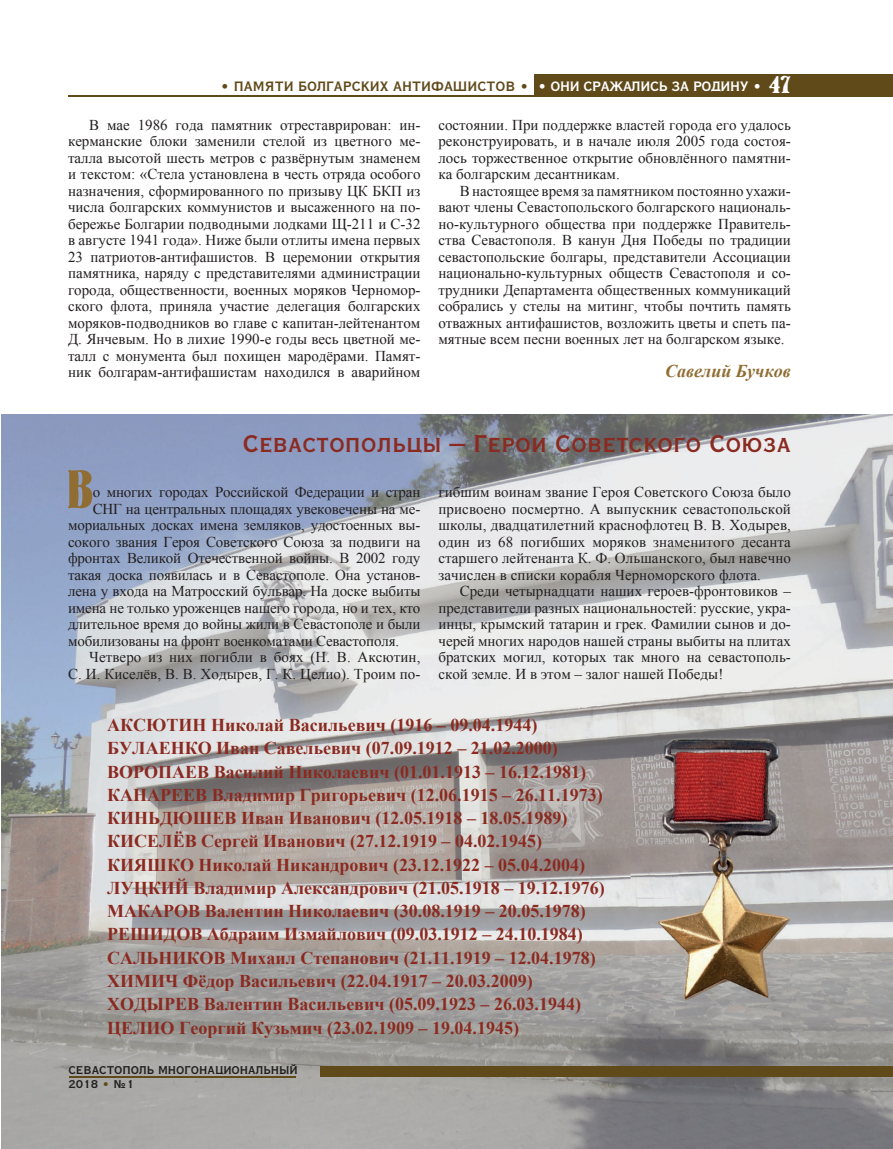
<style>
.page{position:relative;width:893px;height:1149px;background:#fff}
.page>*{position:absolute;margin:0;border:0;box-sizing:border-box;transform-origin:0 0}
.t1{font:53.4px "Bernhard";color:#906e33}
.t2{font:24px "Vacansia C Bold 3";color:#8a2a20}
.t3{font:700 18px/23.2px "Times New Roman";color:#8a2a20}
.t4{font:italic 700 18px "Times New Roman";color:#906e33}
.t5{font:15px/16.5px "Times New Roman";letter-spacing:-.01em;color:#231f20;text-align:justify}
.t6{font:13.5px "Vacansia C Bold 3";color:#604a1a}
.t7{font:11.25px/14.2px "Vacansia C Bold 3";color:#231f20}
.s1{font-family:"Vacansia C Bold 32";color:#fff}
.s2{font-family:"Bernhard";font-size:24px;color:#fff}
.s3{font-family:"Times New Roman PSMT2"}
.s4{color:#604a1a}
</style>
<div class="page">
<img style="left:1px;top:415px;width:839px;height:314px">
<img style="left:840px;top:415px;width:53px;height:733px">
<img style="left:1px;top:729px;width:630px;height:419px">
<img style="left:631px;top:729px;width:210px;height:52px">
<img style="left:631px;top:781px;width:52px;height:367px">
<img style="left:788px;top:781px;width:53px;height:367px">
<img style="left:683px;top:1002px;width:105px;height:146px">
<hr style="left:69px;top:1075px;width:227px;height:2px;background:#604a1a">
<div style="left:534px;top:74px;width:359px;height:23px;background:#604a1a"></div>
<div style="left:321px;top:1065px;width:572px;height:11px;background:#604a1a"></div>
<hr style="left:68px;top:95px;width:567px;height:2px;background:#604a1a">
<img style="left:656px;top:736px;width:135px;height:266px">
<p class="t6" style="left:220px;top:79px;width:580px">• ПАМЯТИ БОЛГАРСКИХ АНТИФАШИСТОВ • <span class="s1">• ОНИ СРАЖАЛИСЬ ЗА РОДИНУ •</span> <span class="s2">47</span></p>
<p class="t5" style="left:68px;top:116px;width:354px;text-indent:21px">В мае 1986 года памятник отреставрирован: ин&shy;керманские блоки заменили стелой из цветного ме&shy;талла высотой шесть метров с развёрнутым знаменем и текстом: «Стела установлена в честь отряда особого назначения, сформированного по призыву ЦК БКП из числа болгарских коммунистов и высаженного на по&shy;бережье Болгарии подводными лодками Щ-211 и С-32 в августе 1941 года». Ниже были отлиты имена первых 23 патриотов-антифашистов. В церемонии открытия памятника, наряду с представителями администрации города, общественности, военных моряков Черномор&shy;ского флота, приняла участие делегация болгарских моряков-подводников во главе с капитан-лейтенантом Д. Янчевым. Но в лихие 1990-е годы весь цветной ме&shy;талл с монумента был похищен мародёрами. Памят&shy;ник болгарам-антифашистам находился в аварийном</p>
<p class="t5" style="left:438px;top:116px;width:354px">состоянии. При поддержке властей города его удалось реконструировать, и в начале июля 2005 года состоя&shy;лось торжественное открытие обновлённого памятни&shy;ка болгарским десантникам.</p>
<p class="t5" style="left:438px;top:182px;width:354px;text-indent:21px">В настоящее время за памятником постоянно ухажи&shy;вают члены Севастопольского болгарского националь&shy;но-культурного общества при поддержке Правитель&shy;ства Севастополя. В канун Дня Победы по традиции севастопольские болгары, представители Ассоциации национально-культурных обществ Севастополя и со&shy;трудники Департамента общественных коммуникаций собрались у стелы на митинг, чтобы почтить память отважных антифашистов, возложить цветы и спеть па&shy;мятные всем песни военных лет на болгарском языке.</p>
<p class="t4" style="left:665px;top:358px;width:127px">Савелий Бучков</p>
<h2 class="t2" style="left:243px;top:431px;width:550px">Севастопольцы – Герои Советского Союза</h2>
<h1 class="t1" style="left:67px;top:462px;width:28px">Â</h1>
<p class="t5" style="left:93px;top:483px;width:329px">о многих городах Российской Федерации и стран</p>
<p class="t5" style="left:93px;top:500px;width:329px">СНГ на центральных площадях увековечены на ме<span class="s3">-</span></p>
<p class="t5" style="left:68px;top:516px;width:354px">мориальных досках имена земляков, удостоенных вы<span class="s3">-</span></p>
<p class="t5" style="left:68px;top:533px;width:354px">сокого звания Героя Советского Союза за подвиги на</p>
<p class="t5" style="left:68px;top:549px;width:354px">фронтах Великой Отечественной войны. В 2002 году</p>
<p class="t5" style="left:68px;top:566px;width:354px">такая доска появилась и в Севастополе. Она установ<span class="s3">-</span></p>
<p class="t5" style="left:68px;top:582px;width:354px">лена у входа на Матросский бульвар. На доске выбиты</p>
<p class="t5" style="left:68px;top:599px;width:354px">имена не только уроженцев нашего города, но и тех, кто</p>
<p class="t5" style="left:68px;top:615px;width:354px">длительное время до войны жили в Севастополе и были</p>
<p class="t5" style="left:68px;top:632px;width:333px">мобилизованы на фронт военкоматами Севастополя.</p>
<p class="t5" style="left:89px;top:648px;width:333px">Четверо из них погибли в боях (Н. В. Аксютин,</p>
<p class="t5" style="left:68px;top:665px;width:354px">С. И. Киселёв, В. В. Ходырев, Г. К. Целио). Троим по<span class="s3">-</span></p>
<p class="t5" style="left:438px;top:483px;width:354px">гибшим воинам звание Героя Советского Союза было присвоено посмертно. А выпускник севастопольской школы, двадцатилетний краснофлотец В. В. Ходырев, один из 68 погибших моряков знаменитого десанта старшего лейтенанта К. Ф. Ольшанского, был навечно зачислен в списки корабля Черноморского флота.</p>
<p class="t5" style="left:438px;top:582px;width:354px;text-indent:21px">Среди четырнадцати наших героев-фронтовиков – представители разных национальностей: русские, укра&shy;инцы, крымский татарин и грек. Фамилии сынов и до&shy;черей многих народов нашей страны выбиты на плитах братских могил, которых так много на севастополь&shy;ской земле. И в этом – залог нашей Победы!</p>
<p class="t3" style="left:107px;top:712px;width:499px">АКСЮТИН Николай Васильевич (1916 – 09.04.1944)<br>БУЛАЕНКО Иван Савельевич (07.09.1912 – 21.02.2000)<br>ВОРОПАЕВ Василий Николаевич (01.01.1913 – 16.12.1981)<br>КАНАРЕЕВ Владимир Григорьевич (12.06.1915 – 26.11.1973)<br>КИНЬДЮШЕВ Иван Иванович (12.05.1918 – 18.05.1989)<br>КИСЕЛЁВ Сергей Иванович (27.12.1919 – 04.02.1945)<br>КИЯШКО Николай Никандрович (23.12.1922 – 05.04.2004)<br>ЛУЦКИЙ Владимир Александрович (21.05.1918 – 19.12.1976)<br>МАКАРОВ Валентин Николаевич (30.08.1919 – 20.05.1978)<br>РЕШИДОВ Абдраим Измайлович (09.03.1912 – 24.10.1984)<br>САЛЬНИКОВ Михаил Степанович (21.11.1919 – 12.04.1978)<br>ХИМИЧ Фёдор Васильевич (22.04.1917 – 20.03.2009)<br>ХОДЫРЕВ Валентин Васильевич (05.09.1923 – 26.03.1944)<br>ЦЕЛИО Георгий Кузьмич (23.02.1909 – 19.04.1945)</p>
<p class="t7" style="left:68px;top:1062px;width:231px">СЕВАСТОПОЛЬ МНОГОНАЦИОНАЛЬНЫЙ<br>2018 <span class="s4">•</span> № 1</p>
</div>
